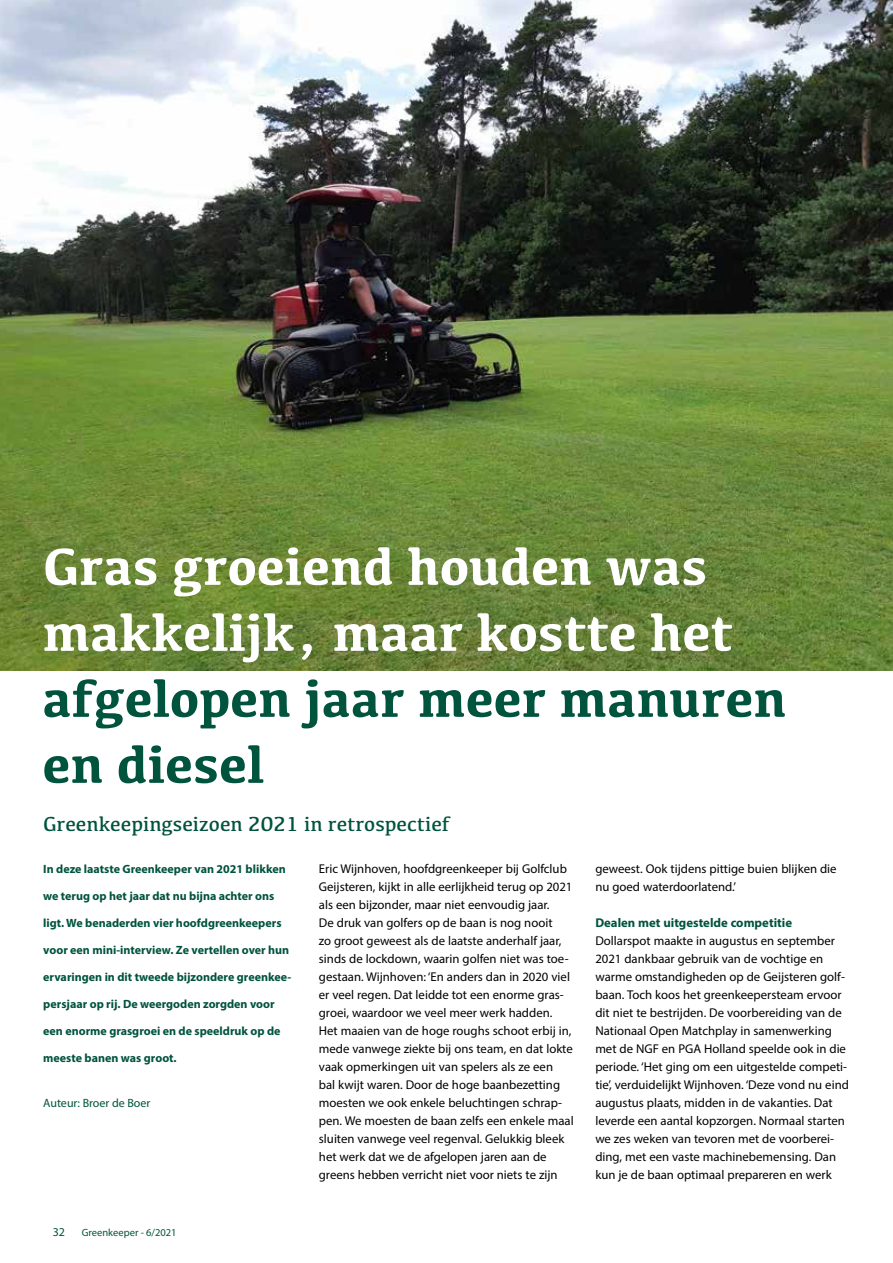
<style>
.page{position:relative;width:893px;height:1263px;background:#fff}
.page>*{position:absolute;margin:0;border:0;box-sizing:border-box;transform-origin:0 0}
.t1{font:700 54px/66px "Kefa";color:#fff}
.t2{font:700 54px/66px "Kefa";color:#00533d}
.t3{font:21px "Kefa";color:#00533d}
.t4{font:12.75px/18px "Myriad Pro";color:#000}
.t5{font:700 12.75px "Myriad Pro";color:#00533d}
.t6{font:700 12px "Myriad Pro";color:#00533d}
.t7{font:12px "Myriad Pro";color:#00533d}
.t8{font:10.5px "Myriad Pro";color:#00533d}
</style>
<div class="page">
<img style="left:0;top:0;width:893px;height:670px">
<hr style="left:892px;top:1150px;width:1px;height:37px;background:#fc0">
<h1 class="t1" style="left:43px;top:531px;width:692px">Gras groeiend houden was makkelijk, maar kostte het</h1>
<h1 class="t2" style="left:43px;top:663px;width:745px">afgelopen jaar meer manuren en diesel</h1>
<h2 class="t3" style="left:43px;top:811px;width:408px">Greenkeepingseizoen 2021 in retrospectief</h2>
<p class="t6" style="left:43px;top:861px;width:244px">In deze laatste Greenkeeper van 2021 blikken</p>
<p class="t6" style="left:43px;top:888px;width:233px">we terug op het jaar dat nu bijna achter ons</p>
<p class="t6" style="left:43px;top:915px;width:240px">ligt. We benaderden vier hoofdgreenkeepers</p>
<p class="t6" style="left:43px;top:942px;width:248px">voor een mini-interview. Ze vertellen over hun</p>
<p class="t6" style="left:43px;top:969px;width:249px">ervaringen in dit tweede bijzondere greenkee-</p>
<p class="t6" style="left:43px;top:996px;width:233px">persjaar op rij. De weergoden zorgden voor</p>
<p class="t6" style="left:43px;top:1023px;width:239px">een enorme grasgroei en de speeldruk op de</p>
<p class="t6" style="left:43px;top:1050px;width:135px">meeste banen was groot.</p>
<p class="t7" style="left:43px;top:1096px;width:109px">Auteur: Broer de Boer</p>
<p class="t7" style="left:53px;top:1224px;width:14px">32</p>
<p class="t8" style="left:82px;top:1226px;width:96px">Greenkeeper - 6/2021</p>
<p class="t4" style="left:319px;top:860px;width:256px">Eric Wijnhoven, hoofdgreenkeeper bij Golfclub Geijsteren, kijkt in alle eerlijkheid terug op 2021 als een bijzonder, maar niet eenvoudig jaar.<br>De druk van golfers op de baan is nog nooit<br>zo groot geweest als de laatste anderhalf jaar, sinds de lockdown, waarin golfen niet was toe&shy;gestaan. Wijnhoven: ‘En anders dan in 2020 viel er veel regen. Dat leidde tot een enorme gras&shy;groei, waardoor we veel meer werk hadden.<br>Het maaien van de hoge roughs schoot erbij in, mede vanwege ziekte bij ons team, en dat lokte vaak opmerkingen uit van spelers als ze een<br>bal kwijt waren. Door de hoge baanbezetting moesten we ook enkele beluchtingen schrap&shy;pen. We moesten de baan zelfs een enkele maal sluiten vanwege veel regenval. Gelukkig bleek het werk dat we de afgelopen jaren aan de greens hebben verricht niet voor niets te zijn</p>
<p class="t4" style="left:595px;top:860px;width:243px">geweest. Ook tijdens pittige buien blijken die nu goed waterdoorlatend.’</p>
<p class="t5" style="left:595px;top:914px;width:198px">Dealen met uitgestelde competitie</p>
<p class="t4" style="left:595px;top:932px;width:255px">Dollarspot maakte in augustus en september 2021 dankbaar gebruik van de vochtige en warme omstandigheden op de Geijsteren golf&shy;baan. Toch koos het greenkeepersteam ervoor dit niet te bestrijden. De voorbereiding van de Nationaal Open Matchplay in samenwerking met de NGF en PGA Holland speelde ook in die periode. ‘Het ging om een uitgestelde competi&shy;tie’, verduidelijkt Wijnhoven. ‘Deze vond nu eind augustus plaats, midden in de vakanties. Dat leverde een aantal kopzorgen. Normaal starten we zes weken van tevoren met de voorberei&shy;ding, met een vaste machinebemensing. Dan kun je de baan optimaal prepareren en werk</p>
</div>
